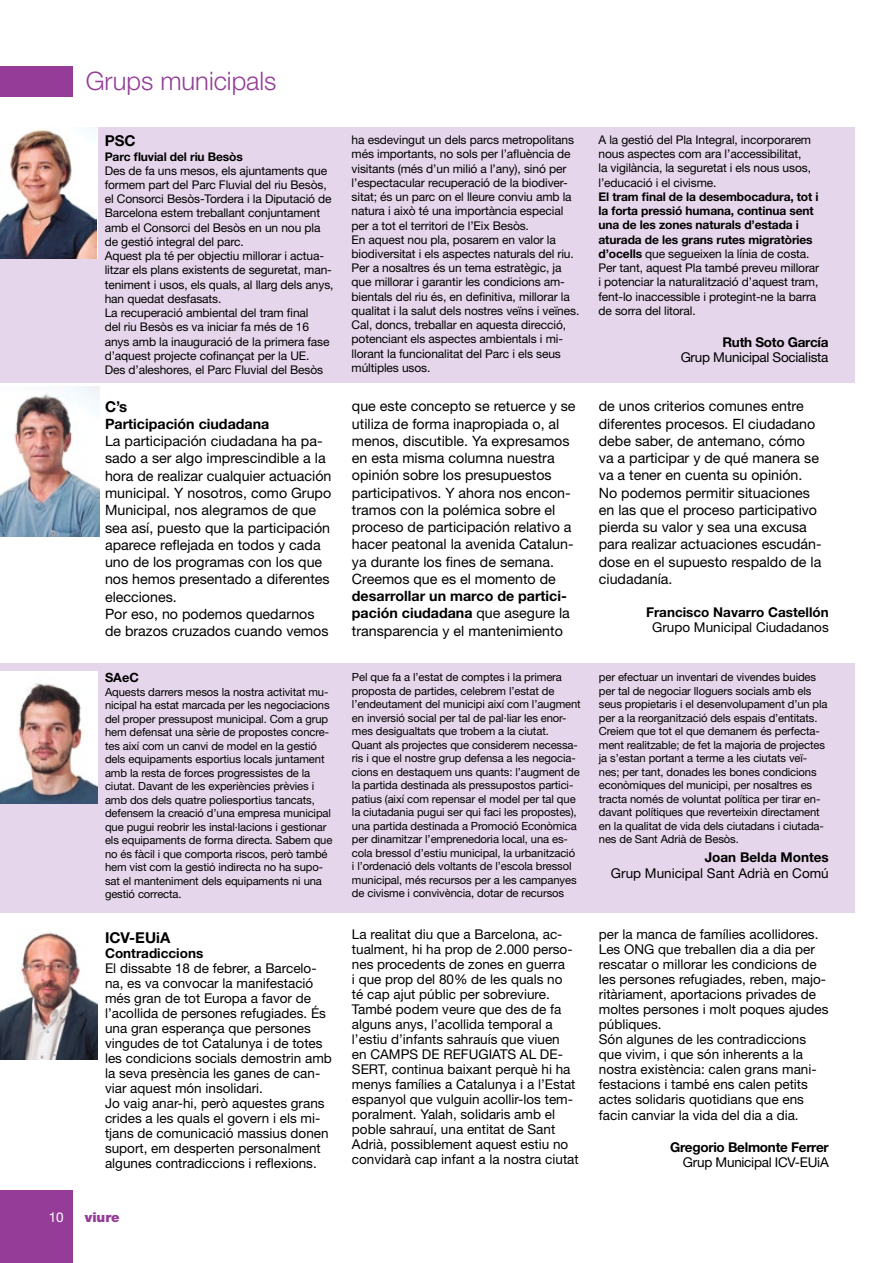
<style>
.page{position:relative;width:893px;height:1263px;background:#fff}
.page>*{position:absolute;margin:0;border:0;box-sizing:border-box;transform-origin:0 0}
.t1{font:300 25.5px "Helvetica Neue LT Std";color:#943c97}
.t2{font:700 15px "Helvetica Neue LT Std";color:#000}
.t3{font:14.25px/17.2px "Helvetica Neue LT Std";color:#000}
.t4{font:700 14.25px/17.2px "Helvetica Neue LT Std";color:#000}
.t5{font:13.5px/15px "Helvetica Neue LT Std";color:#000}
.t6{font:700 13.5px "Helvetica Neue LT Std";color:#000}
.t7{font:13.5px "Helvetica Neue LT Std";letter-spacing:-.02em;color:#000}
.t8{font:700 13.5px "Helvetica Neue LT Std";letter-spacing:-.02em;color:#000}
.t9{font:900 13.5px "Helvetica Neue LT Std";color:#943c97}
.t10{font:13.5px "Helvetica Neue LT Std";color:#fff}
.t11{font:700 12.75px "Helvetica Neue LT Std";color:#000}
.t12{font:12px/14.2px "Helvetica Neue LT Std";letter-spacing:-.01em;color:#000}
.t13{font:700 12px "Helvetica Neue LT Std";letter-spacing:-.01em;color:#000}
.t14{font:11.25px/13.5px "Helvetica Neue LT Std";letter-spacing:-.01em;color:#000}
.s1{font-weight:700}
.s2{font-weight:400}
</style>
<div class="page">
<div style="left:0;top:1191px;width:72px;height:72px;background:#943c97"></div>
<div style="left:0;top:66px;width:73px;height:30px;background:#943c97"></div>
<div style="left:0;top:128px;width:855px;height:255px;background:#e6d6eb"></div>
<svg style="left:96px;top:127px;width:2px;height:132px"></svg>
<img style="left:0;top:127px;width:96px;height:132px">
<img style="left:0;top:932px;width:98px;height:127px">
<div style="left:0;top:663px;width:855px;height:250px;background:#e6d6eb"></div>
<img style="left:0;top:671px;width:98px;height:132px">
<img style="left:0;top:387px;width:100px;height:149px">
<h1 class="t1" style="left:86px;top:65px;width:192px">Grups municipals</h1>
<h2 class="t2" style="left:105px;top:132px;width:32px">PSC</h2>
<p class="t13" style="left:105px;top:149px;width:140px">Parc fluvial del riu Besòs</p>
<p class="t12" style="left:105px;top:163px;width:230px">Des de fa uns mesos, els ajuntaments que formem part del Parc Fluvial del riu Besòs, el Consorci Besòs-Tordera i la Diputació de Barcelona estem treballant conjuntament amb el Consorci del Besòs en un nou pla de gestió integral del parc.<br>Aquest pla té per objectiu millorar i actua&shy;litzar els plans existents de seguretat, man&shy;teniment i usos, els quals, al llarg dels anys, han quedat desfasats.<br>La recuperació ambiental del tram final<br>del riu Besòs es va iniciar fa més de 16 anys amb la inauguració de la primera fase d’aquest projecte cofinançat per la UE.<br>Des d’aleshores, el Parc Fluvial del Besòs</p>
<h2 class="t2" style="left:105px;top:397px;width:24px">C’s</h2>
<p class="t4" style="left:105px;top:415px;width:166px">Participación ciudadana</p>
<p class="t3" style="left:105px;top:432px;width:228px">La participación ciudadana ha pa&shy;sado a ser algo imprescindible a la hora de realizar cualquier actuación municipal. Y nosotros, como Grupo<br>Municipal, nos alegramos de que sea así, puesto que la participación aparece reflejada en todos y cada uno de los programas con los que nos hemos presentado a diferentes elecciones.<br>Por eso, no podemos quedarnos de brazos cruzados cuando vemos</p>
<p class="t11" style="left:105px;top:670px;width:35px">SAeC</p>
<p class="t14" style="left:105px;top:685px;width:229px">Aquests darrers mesos la nostra activitat mu&shy;nicipal ha estat marcada per les negociacions del proper pressupost municipal. Com a grup hem defensat una sèrie de propostes concre&shy;tes així com un canvi de model en la gestió dels equipaments esportius locals juntament amb la resta de forces progressistes de la ciutat. Davant de les experiències prèvies i amb dos dels quatre poliesportius tancats, defensem la creació d’una empresa municipal que pugui reobrir les instal·lacions i gestionar els equipaments de forma directa. Sabem que no és fàcil i que comporta riscos, però també hem vist com la gestió indirecta no ha supo&shy;sat el manteniment dels equipaments ni una gestió correcta.</p>
<h2 class="t2" style="left:105px;top:928px;width:67px">ICV-EUiA</h2>
<p class="t6" style="left:105px;top:944px;width:100px">Contradiccions</p>
<p class="t5" style="left:105px;top:960px;width:228px">El dissabte 18 de febrer, a Barcelo&shy;na, es va convocar la manifestació més gran de tot Europa a favor de l’acollida de persones refugiades. És una gran esperança que persones vingudes de tot Catalunya i de totes les condicions socials demostrin amb la seva presència les ganes de can&shy;viar aquest món insolidari.<br>Jo vaig anar-hi, però aquestes grans crides a les quals el govern i els mi&shy;tjans de comunicació massius donen suport, em desperten personalment algunes contradiccions i reflexions.</p>
<p class="t10" style="left:49px;top:1209px;width:17px">10</p>
<p class="t9" style="left:85px;top:1209px;width:36px">viure</p>
<p class="t12" style="left:352px;top:132px;width:229px">ha esdevingut un dels parcs metropolitans més importants, no sols per l’afluència de visitants (més d’un milió a l’any), sinó per l’espectacular recuperació de la biodiver&shy;sitat; és un parc on el lleure conviu amb la natura i això té una importància especial per a tot el territori de l’Eix Besòs.<br>En aquest nou pla, posarem en valor la biodiversitat i els aspectes naturals del riu.<br>Per a nosaltres és un tema estratègic, ja que millorar i garantir les condicions am&shy;bientals del riu és, en definitiva, millorar la qualitat i la salut dels nostres veïns i veïnes.<br>Cal, doncs, treballar en aquesta direcció, potenciant els aspectes ambientals i mi&shy;llorant la funcionalitat del Parc i els seus múltiples usos.</p>
<p class="t12" style="left:599px;top:132px;width:214px">A la gestió del Pla Integral, incorporarem nous aspectes com ara l’accessibilitat, la vigilància, la seguretat i els nous usos, l’educació i el civisme.</p>
<p class="t12" style="left:599px;top:189px;width:222px"><span class="s1">El tram final de la desembocadura, tot i la forta pressió humana, continua sent una de les zones naturals d’estada i aturada de les grans rutes migratòries d’ocells</span> que segueixen la línia de costa.<br>Per tant, aquest Pla també preveu millorar i potenciar la naturalització d’aquest tram, fent-lo inaccessible i protegint-ne la barra de sorra del litoral.</p>
<p class="t8" style="left:722px;top:333px;width:107px">Ruth Soto García</p>
<p class="t7" style="left:681px;top:350px;width:149px">Grup Municipal Socialista</p>
<p class="t3" style="left:352px;top:397px;width:225px">que este concepto se retuerce y se utiliza de forma inapropiada o, al menos, discutible. Ya expresamos en esta misma columna nuestra opinión sobre los presupuestos participativos. Y ahora nos encon&shy;tramos con la polémica sobre el proceso de participación relativo a hacer peatonal la avenida Catalun&shy;ya durante los fines de semana.<br>Creemos que es el momento de</p>
<p class="t4" style="left:352px;top:587px;width:219px">desarrollar un marco de partici&shy;pación ciudadana <span class="s2">que asegure la transparencia y el mantenimiento</span></p>
<p class="t3" style="left:599px;top:397px;width:224px">de unos criterios comunes entre diferentes procesos. El ciudadano debe saber, de antemano, cómo va a participar y de qué manera se va a tener en cuenta su opinión.<br>No podemos permitir situaciones en las que el proceso participativo pierda su valor y sea una excusa para realizar actuaciones escudán&shy;dose en el supuesto respaldo de la ciudadanía.</p>
<p class="t6" style="left:646px;top:603px;width:184px">Francisco Navarro Castellón</p>
<p class="t5" style="left:652px;top:620px;width:178px">Grupo Municipal Ciudadanos</p>
<p class="t14" style="left:352px;top:670px;width:230px">Pel que fa a l’estat de comptes i la primera proposta de partides, celebrem l’estat de l’endeutament del municipi així com l’augment en inversió social per tal de pal·liar les enor&shy;mes desigualtats que trobem a la ciutat.<br>Quant als projectes que considerem necessa&shy;ris i que el nostre grup defensa a les negocia&shy;cions en destaquem uns quants: l’augment de la partida destinada als pressupostos partici&shy;patius (així com repensar el model per tal que la ciutadania pugui ser qui faci les propostes), una partida destinada a Promoció Econòmica per dinamitzar l’emprenedoria local, una es&shy;cola bressol d’estiu municipal, la urbanització<br>i l’ordenació dels voltants de l’escola bressol municipal, més recursos per a les campanyes de civisme i convivència, dotar de recursos</p>
<p class="t14" style="left:599px;top:670px;width:230px">per efectuar un inventari de vivendes buides per tal de negociar lloguers socials amb els seus propietaris i el desenvolupament d’un pla per a la reorganització dels espais d’entitats.<br>Creiem que tot el que demanem és perfecta&shy;ment realitzable; de fet la majoria de projectes ja s’estan portant a terme a les ciutats veï&shy;nes; per tant, donades les bones condicions econòmiques del municipi, per nosaltres es tracta només de voluntat política per tirar en&shy;davant polítiques que reverteixin directament en la qualitat de vida dels ciutadans i ciutada&shy;nes de Sant Adrià de Besòs.</p>
<p class="t6" style="left:705px;top:849px;width:125px">Joan Belda Montes</p>
<p class="t5" style="left:611px;top:866px;width:219px">Grup Municipal Sant Adrià en Comú</p>
<p class="t5" style="left:352px;top:927px;width:228px">La realitat diu que a Barcelona, ac&shy;tualment, hi ha prop de 2.000 perso&shy;nes procedents de zones en guerra<br>i que prop del 80% de les quals no<br>té cap ajut públic per sobreviure.<br>També podem veure que des de fa alguns anys, l’acollida temporal a l’estiu d’infants sahrauís que viuen<br>en CAMPS DE REFUGIATS AL DE-SERT, continua baixant perquè hi ha menys famílies a Catalunya i a l’Estat espanyol que vulguin acollir-los tem&shy;poralment. Yalah, solidaris amb el poble sahrauí, una entitat de Sant Adrià, possiblement aquest estiu no convidarà cap infant a la nostra ciutat</p>
<p class="t5" style="left:599px;top:927px;width:231px">per la manca de famílies acollidores.<br>Les ONG que treballen dia a dia per rescatar o millorar les condicions de les persones refugiades, reben, majo&shy;ritàriament, aportacions privades de moltes persones i molt poques ajudes públiques.<br>Són algunes de les contradiccions que vivim, i que són inherents a la nostra existència: calen grans mani&shy;festacions i també ens calen petits actes solidaris quotidians que ens facin canviar la vida del dia a dia.</p>
<p class="t8" style="left:670px;top:1138px;width:160px">Gregorio Belmonte Ferrer</p>
<p class="t7" style="left:683px;top:1154px;width:147px">Grup Municipal ICV-EUiA</p>
</div>
